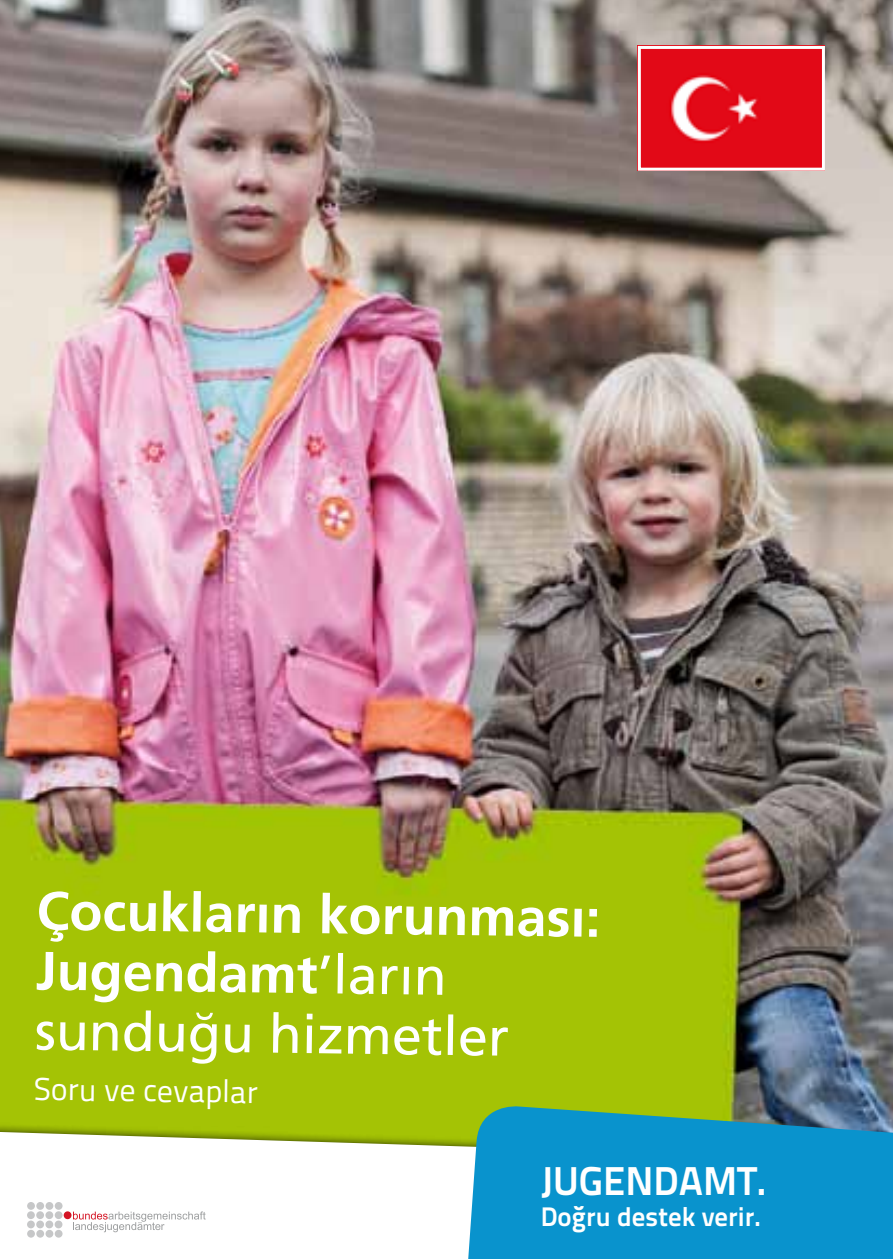
<style>
.page{position:relative;width:893px;height:1259px;background:#fff}
.page>*{position:absolute;margin:0;border:0;box-sizing:border-box;transform-origin:0 0}
.t1{font:700 54px "Frutiger LT Com";color:#fff}
.t2{font:54px "Frutiger LT Com";color:#fff}
.t3{font:40.2px "Titillium Text 22 L 800 wt";color:#fff}
.t4{font:31.8px "Titillium Text 22 L 400 wt";color:#fff}
.t5{font:26.7px "Titillium Text 22 L 800 wt";color:#fff}
.s1{font-weight:400}
</style>
<div class="page">
<img style="left:0;top:0;width:893px;height:1121px">
<div style="left:0;top:1121px;width:502px;height:138px;background:#000;opacity:.75"></div>
<svg style="left:0;top:1132px;width:466px;height:127px"></svg>
<svg style="left:466px;top:1103px;width:427px;height:156px;background:#1794bf"></svg>
<svg style="left:73px;top:1211px;width:133px;height:21px"></svg>
<div style="left:27px;top:1211px;width:8px;height:8px;background:#c6c7c8;border-radius:50%"></div>
<div style="left:36px;top:1211px;width:8px;height:8px;background:#c6c7c8;border-radius:50%"></div>
<div style="left:45px;top:1211px;width:8px;height:8px;background:#c6c7c8;border-radius:50%"></div>
<div style="left:55px;top:1211px;width:8px;height:8px;background:#c6c7c8;border-radius:50%"></div>
<div style="left:64px;top:1211px;width:8px;height:8px;background:#d41424;border-radius:50%"></div>
<div style="left:27px;top:1229px;width:8px;height:8px;background:#c6c7c8;border-radius:50%"></div>
<div style="left:36px;top:1229px;width:8px;height:8px;background:#c6c7c8;border-radius:50%"></div>
<div style="left:46px;top:1229px;width:7px;height:8px;background:#c6c7c8;border-radius:50%"></div>
<div style="left:55px;top:1229px;width:8px;height:8px;background:#c6c7c8;border-radius:50%"></div>
<div style="left:27px;top:1220px;width:8px;height:8px;background:#c6c7c8;border-radius:50%"></div>
<div style="left:36px;top:1220px;width:8px;height:8px;background:#c6c7c8;border-radius:50%"></div>
<div style="left:45px;top:1220px;width:8px;height:8px;background:#c6c7c8;border-radius:50%"></div>
<div style="left:55px;top:1220px;width:7px;height:8px;background:#c6c7c8;border-radius:50%"></div>
<div style="left:27px;top:1202px;width:8px;height:7px;background:#c6c7c8;border-radius:50%"></div>
<div style="left:36px;top:1202px;width:8px;height:7px;background:#c6c7c8;border-radius:50%"></div>
<div style="left:46px;top:1202px;width:7px;height:7px;background:#c6c7c8;border-radius:50%"></div>
<div style="left:55px;top:1202px;width:8px;height:7px;background:#c6c7c8;border-radius:50%"></div>
<img style="left:642px;top:50px;width:179px;height:117px">
<div style="left:638px;top:46px;width:187px;height:125px;border:3px solid #fff"></div>
<p class="t1" style="left:37px;top:878px;width:566px;rotate:1deg">Çocukların korunması:</p>
<p class="t1" style="left:36px;top:938px;width:413px;rotate:1deg">Jugendamt<span class="s1">’ların</span></p>
<p class="t2" style="left:36px;top:998px;width:476px;rotate:1deg">sunduğu hizmetler</p>
<p class="t4" style="left:34px;top:1064px;width:226px;rotate:1deg">Soru ve cevaplar</p>
<p class="t3" style="left:541px;top:1149px;width:228px">JUGENDAMT.</p>
<p class="t5" style="left:541px;top:1196px;width:222px">Doğru destek verir.</p>
</div>
